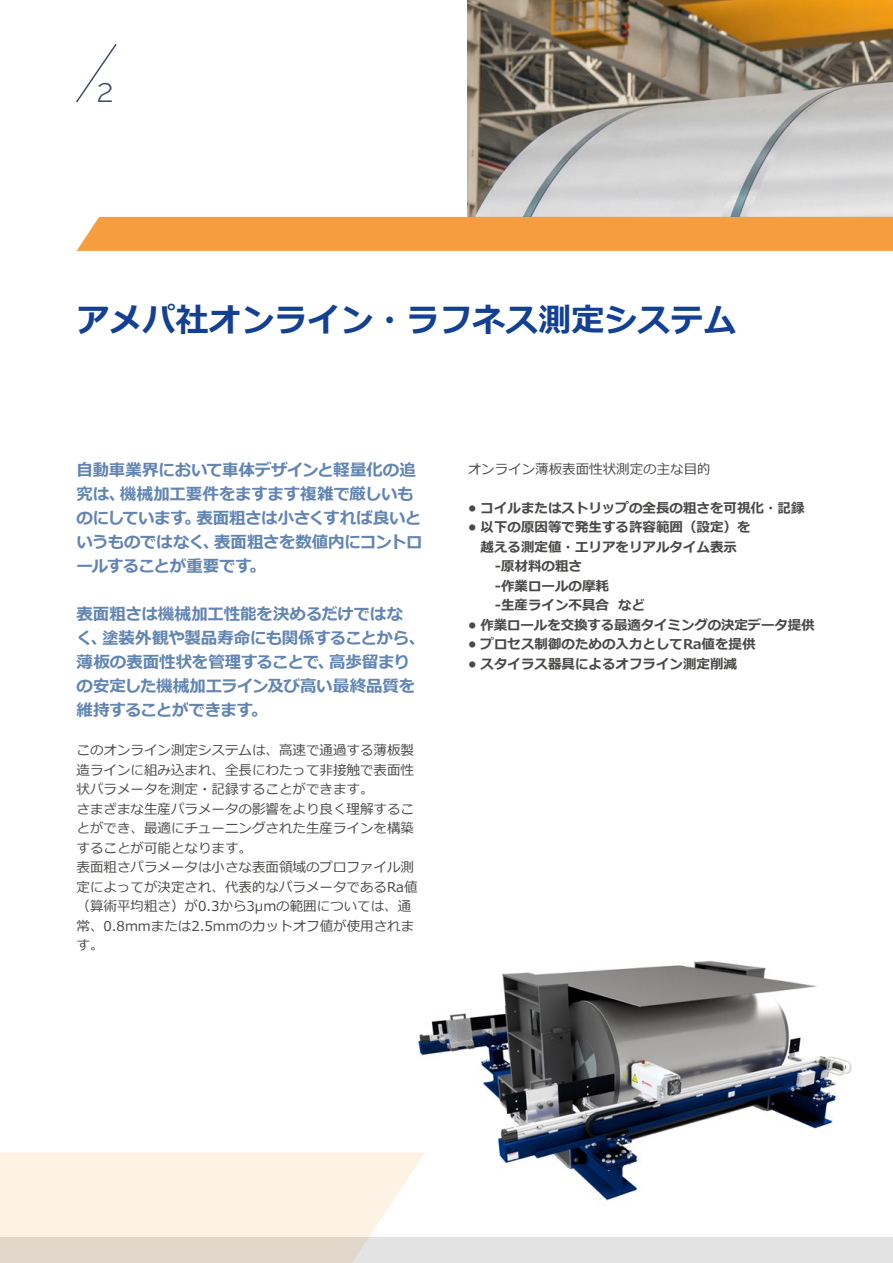
<style>
.page{position:relative;width:893px;height:1263px;background:#fff}
.page>*{position:absolute;margin:0;border:0;box-sizing:border-box;transform-origin:0 0}
.t1{font:700 33px "Meiryo";color:#134093}
.t2{font:300 33px "Raleway";color:#3c4d66}
.t3{font:700 16.5px/24px "Meiryo";letter-spacing:-.02em;color:#6285b3}
.t4{font:13.5px/19.5px "Meiryo";color:#494948}
.t5{font:700 13.5px "Meiryo";color:#494948}
</style>
<div class="page">
<div style="left:0;top:1237px;width:893px;height:26px;background:#e3e3e4"></div>
<svg style="left:0;top:1152px;width:416px;height:111px;background:#f7ecdf"></svg>
<img style="left:468px;top:0;width:425px;height:217px">
<div style="left:77px;top:217px;width:816px;height:34px;background:#f69e3f"></div>
<svg style="left:76px;top:44px;width:41px;height:59px"></svg>
<img style="left:416px;top:960px;width:436px;height:241px">
<h1 class="t2" style="left:97px;top:78px;width:18px">2</h1>
<h1 class="t1" style="left:77px;top:297px;width:662px">アメパ社オンライン・ラフネス測定システム</h1>
<p class="t3" style="left:77px;top:459px;width:348px">自動車業界において車体デザインと軽量化の追究は、機械加工要件をますます複雑で厳しいものにしています。表面粗さは小さくすれば良いというものではなく、表面粗さを数値内にコントロールすることが重要です。</p>
<p class="t3" style="left:77px;top:603px;width:350px">表面粗さは機械加工性能を決めるだけではな<br>く、塗装外観や製品寿命にも関係することから、薄板の表面性状を管理することで、高歩留まりの安定した機械加工ライン及び高い最終品質を維持することができます。</p>
<p class="t4" style="left:77px;top:741px;width:342px">このオンライン測定システムは、高速で通過する薄板製造ラインに組み込まれ、全長にわたって非接触で表面性状パラメータを測定・記録することができます。<br>さまざまな生産パラメータの影響をより良く理解することができ、最適にチューニングされた生産ラインを構築することが可能となります。<br>表面粗さパラメータは小さな表面領域のプロファイル測定によってが決定され、代表的なパラメータであるRa値（算術平均粗さ）が0.3から3µmの範囲については、通常、0.8mmまたは2.5mmのカットオフ値が使用されます。</p>
<p class="t4" style="left:468px;top:460px;width:244px">オンライン薄板表面性状測定の主な目的</p>
<p class="t5" style="left:468px;top:500px;width:338px">• コイルまたはストリップの全長の粗さを可視化・記録</p>
<p class="t5" style="left:468px;top:520px;width:284px">• 以下の原因等で発生する許容範囲（設定）を</p>
<p class="t5" style="left:480px;top:538px;width:258px">越える測定値・エリアをリアルタイム表示</p>
<p class="t5" style="left:495px;top:557px;width:89px">-原材料の粗さ</p>
<p class="t5" style="left:495px;top:577px;width:116px">-作業ロールの摩耗</p>
<p class="t5" style="left:495px;top:596px;width:152px">-生産ライン不具合 など</p>
<p class="t5" style="left:468px;top:617px;width:349px">• 作業ロールを交換する最適タイミングの決定データ提供</p>
<p class="t5" style="left:468px;top:637px;width:289px">• プロセス制御のための入力としてRa値を提供</p>
<p class="t5" style="left:468px;top:656px;width:271px">• スタイラス器具によるオフライン測定削減</p>
</div>
